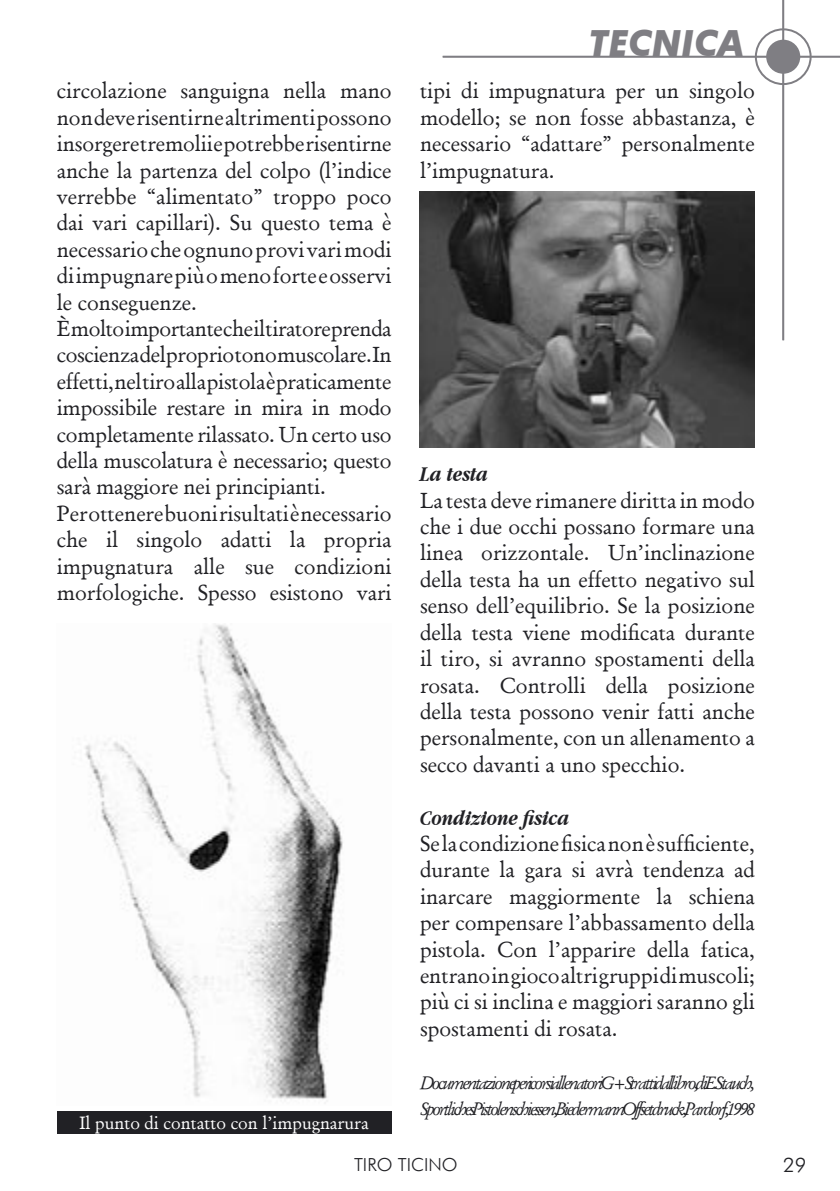
<style>
.page{position:relative;width:840px;height:1191px;background:#fff}
.page>*{position:absolute;margin:0;border:0;box-sizing:border-box;transform-origin:0 0}
.t1{font:italic 700 36px "Futura BT";color:#7f7e83}
.t2{font:22px/26.4px "Garamond";color:#212125;text-align:justify}
.t3{font:italic 700 22px "Apple Garamond";color:#212125}
.t4{font:300 20px "Futura BT";color:#212125}
.t5{font:italic 18px/26.4px "Garamond";letter-spacing:-.11em;color:#212125}
.t6{font:18px "Garamond";color:#fff}
.t7{font:300 18px "Futura BT";color:#212125}
</style>
<div class="page">
<hr style="left:442px;top:56px;width:397px;height:2px;background:#7f7e83">
<hr style="left:781px;top:0;width:2px;height:340px;background:#7f7e83">
<div style="left:754px;top:28px;width:57px;height:57px;border:2px solid #7f7e83;border-radius:50%"></div>
<div style="left:766px;top:41px;width:32px;height:32px;background:#7f7e83;border-radius:50%"></div>
<div style="left:765px;top:40px;width:34px;height:34px;border:2px solid #7f7e83;border-radius:50%"></div>
<img style="left:85px;top:624px;width:258px;height:479px">
<div style="left:57px;top:1111px;width:334px;height:23px;background:#212125"></div>
<img style="left:419px;top:192px;width:335px;height:256px">
<p class="t2" style="left:57px;top:77px;width:336px">circolazione sanguigna nella mano non deve risentirne altrimenti possono insorgere tremolii e potrebbe risentirne anche la partenza del colpo (l’indice verrebbe “alimentato” troppo poco dai vari capillari). Su questo tema è necessario che ognuno provi vari modi di impugnare più o meno forte e osservi le conseguenze.</p>
<p class="t2" style="left:57px;top:315px;width:336px">È molto importante che il tiratore prenda coscienza del proprio tono muscolare. In effetti, nel tiro alla pistola è praticamente impossibile restare in mira in modo completamente rilassato. Un certo uso della muscolatura è necessario; questo sarà maggiore nei principianti.</p>
<p class="t2" style="left:57px;top:500px;width:336px">Per ottenere buoni risultati è necessario che il singolo adatti la propria impugnatura alle sue condizioni morfologiche. Spesso esistono vari</p>
<p class="t6" style="left:79px;top:1111px;width:291px">Il punto di contatto con l’impugnarura</p>
<p class="t1" style="left:589px;top:21px;width:156px">TECNICA</p>
<p class="t2" style="left:420px;top:77px;width:336px">tipi di impugnatura per un singolo modello; se non fosse abbastanza, è necessario “adattare” personalmente l’impugnatura.</p>
<p class="t3" style="left:420px;top:461px;width:70px">La testa</p>
<p class="t2" style="left:420px;top:487px;width:336px">La testa deve rimanere diritta in modo che i due occhi possano formare una linea orizzontale. Un’inclinazione della testa ha un effetto negativo sul senso dell’equilibrio. Se la posizione della testa viene modificata durante il tiro, si avranno spostamenti della rosata. Controlli della posizione della testa possono venir fatti anche personalmente, con un allenamento a secco davanti a uno specchio.</p>
<p class="t3" style="left:420px;top:804px;width:151px">Condizione fisica</p>
<p class="t2" style="left:420px;top:830px;width:336px">Se la condizione fisica non è sufficiente, durante la gara si avrà tendenza ad inarcare maggiormente la schiena per compensare l’abbassamento della pistola. Con l’apparire della fatica, entrano in gioco altri gruppi di muscoli; più ci si inclina e maggiori saranno gli spostamenti di rosata.</p>
<p class="t5" style="left:420px;top:1069px;width:336px">Documentazione per icorsiallenatoriG+S trattidallibro,diE.Stauch,<br>SportlichesPistolenschiessen,Biedermann Offsetdruck,Pardorf,1998</p>
<p class="t7" style="left:354px;top:1153px;width:105px">TIRO TICINO</p>
<p class="t4" style="left:782px;top:1152px;width:25px">29</p>
</div>
